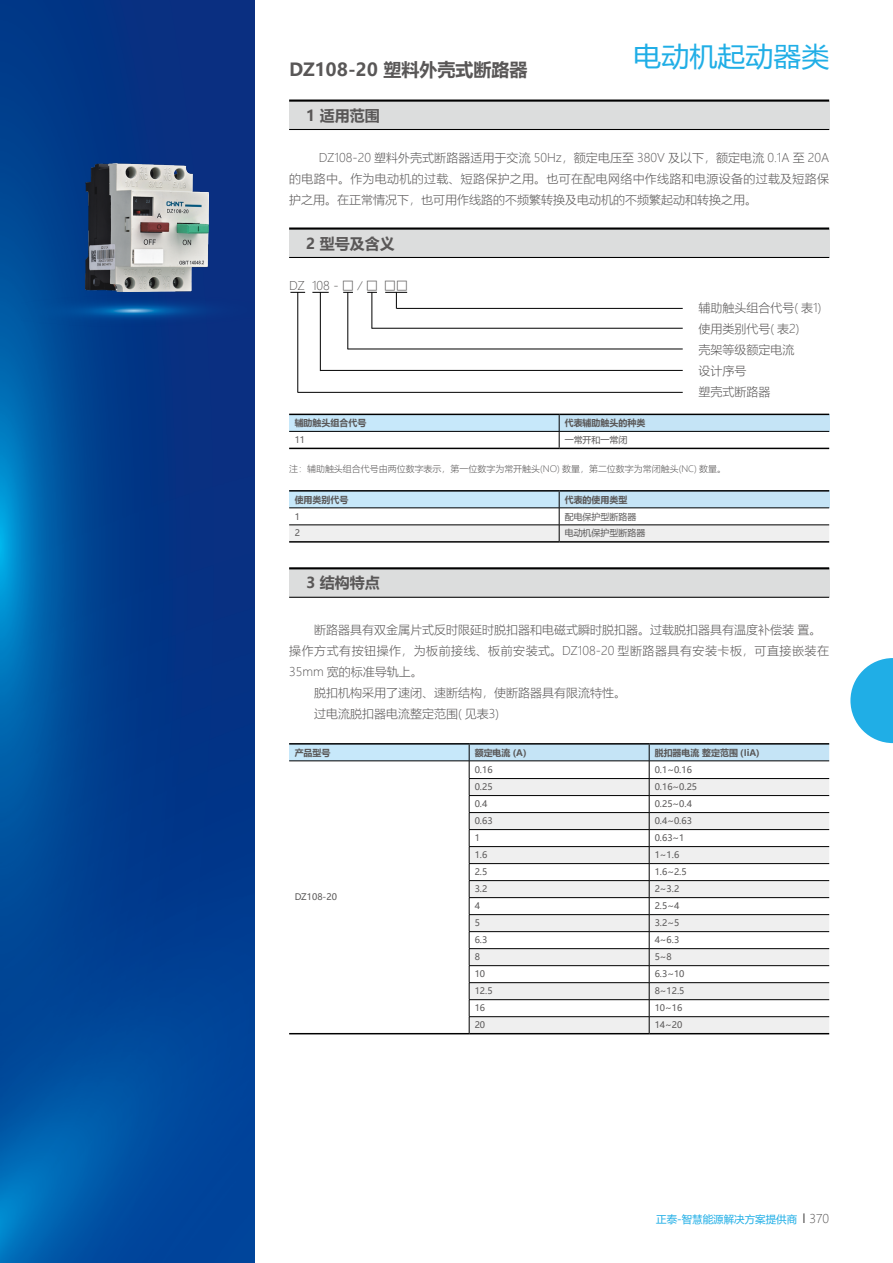
<style>
.page{position:relative;width:893px;height:1263px;background:#fff}
.page>*{position:absolute;margin:0;border:0;box-sizing:border-box;transform-origin:0 0}
.t1{font:27px "Microsoft Ya Hei";letter-spacing:.005em;color:#20aee6}
.t2{font:700 18px "Microsoft Ya Hei";color:#595757}
.t3{font:700 15px "Microsoft Ya Hei";color:#595757}
.t4{font:300 12px/21px "Microsoft Ya Hei";color:#595757;text-align:justify}
.t5{font:300 12px/21px "Microsoft Ya Hei";letter-spacing:.04em;color:#595757}
.t6{font:10.5px "Microsoft Ya Hei";color:#20aee6}
.t7{font:9px "Microsoft Ya Hei";color:#595757}
.t8{font:700 9px "Microsoft Ya Hei";color:#595757}
.t9{font:300 9px "Microsoft Ya Hei";color:#595757}
.s1{font-family:"Sim Hei";font-weight:400}
.s2{font-size:12px;color:#595757}
.s3{font-weight:300;font-size:12px;color:#595757}
</style>
<div class="page">
<svg style="left:850px;top:658px;width:43px;height:85px"></svg>
<img style="left:0;top:0;width:255px;height:1263px">
<div style="left:289px;top:101px;width:540px;height:28px;background:#dcdddd"></div>
<hr style="left:289px;top:100px;width:540px;height:2px;background:#000">
<hr style="left:289px;top:129px;width:540px;height:1px;background:#000">
<div style="left:289px;top:229px;width:540px;height:28px;background:#dcdddd"></div>
<hr style="left:289px;top:227px;width:540px;height:3px;background:#000">
<hr style="left:289px;top:257px;width:540px;height:1px;background:#000">
<svg style="left:290px;top:292px;width:15px;height:1px"></svg>
<svg style="left:312px;top:292px;width:17px;height:1px"></svg>
<hr style="left:397px;top:308px;width:286px;height:1px;background:#000">
<hr style="left:372px;top:328px;width:311px;height:1px;background:#000">
<hr style="left:348px;top:349px;width:335px;height:1px;background:#000">
<hr style="left:297px;top:292px;width:1px;height:100px;background:#000">
<hr style="left:321px;top:370px;width:362px;height:1px;background:#000">
<hr style="left:320px;top:292px;width:1px;height:79px;background:#000">
<hr style="left:298px;top:392px;width:385px;height:1px;background:#000">
<hr style="left:348px;top:292px;width:1px;height:57px;background:#000">
<svg style="left:385px;top:292px;width:22px;height:17px"></svg>
<hr style="left:372px;top:292px;width:1px;height:36px;background:#000">
<div style="left:289px;top:568px;width:540px;height:29px;background:#dcdddd"></div>
<hr style="left:289px;top:567px;width:540px;height:2px;background:#000">
<hr style="left:289px;top:597px;width:540px;height:1px;background:#000">
<div style="left:289px;top:414px;width:270px;height:17px;background:#c7e8fa"></div>
<div style="left:559px;top:414px;width:270px;height:17px;background:#c5e4f6"></div>
<hr style="left:289px;top:414px;width:270px;height:1px;background:#000">
<hr style="left:559px;top:414px;width:270px;height:1px;background:#000">
<hr style="left:289px;top:431px;width:270px;height:1px;background:#000">
<hr style="left:559px;top:431px;width:270px;height:1px;background:#000">
<svg style="left:559px;top:415px;width:1px;height:33px"></svg>
<hr style="left:289px;top:448px;width:270px;height:1px;background:#000">
<hr style="left:559px;top:448px;width:270px;height:1px;background:#000">
<hr style="left:289px;top:490px;width:270px;height:2px;background:#000">
<hr style="left:559px;top:490px;width:270px;height:2px;background:#000">
<hr style="left:289px;top:541px;width:270px;height:2px;background:#000">
<hr style="left:559px;top:541px;width:270px;height:2px;background:#000">
<svg style="left:289px;top:492px;width:540px;height:50px"></svg>
<hr style="left:289px;top:525px;width:270px;height:1px;background:#000">
<hr style="left:559px;top:525px;width:270px;height:1px;background:#000">
<div style="left:289px;top:744px;width:180px;height:17px;background:#c7e8fa"></div>
<hr style="left:289px;top:743px;width:180px;height:1px;background:#000">
<hr style="left:469px;top:743px;width:180px;height:1px;background:#000">
<hr style="left:649px;top:743px;width:180px;height:1px;background:#000">
<hr style="left:289px;top:761px;width:180px;height:1px;background:#000">
<svg style="left:469px;top:744px;width:360px;height:289px"></svg>
<hr style="left:289px;top:1033px;width:180px;height:1px;background:#000">
<hr style="left:469px;top:1033px;width:180px;height:1px;background:#000">
<hr style="left:649px;top:1033px;width:180px;height:1px;background:#000">
<img style="left:21px;top:295px;width:234px;height:31px">
<img style="left:85px;top:164px;width:123px;height:127px">
<p class="t2" style="left:289px;top:57px;width:240px">DZ108-20 塑料外壳式断路器</p>
<h1 class="t1" style="left:633px;top:38px;width:197px">电动机起动器类</h1>
<p class="t3" style="left:306px;top:105px;width:75px">1 适用范围</p>
<p class="t4" style="left:289px;top:147px;width:542px;text-indent:30px">DZ108-20 塑料外壳式断路器适用于交流 50Hz，额定电压至 380V 及以下，额定电流 0.1A 至 20A的电路中。作为电动机的过载、短路保护之用。也可在配电网络中作线路和电源设备的过载及短路保护之用。在正常情况下，也可用作线路的不频繁转换及电动机的不频繁起动和转换之用。</p>
<p class="t3" style="left:306px;top:233px;width:90px">2 型号及含义</p>
<p class="t4" style="left:289px;top:275px;width:120px">DZ 108 - <span class="s1">□ / □ □□</span></p>
<p class="t8" style="left:295px;top:417px;width:73px">辅助触头组合代号</p>
<p class="t8" style="left:565px;top:417px;width:82px">代表辅助触头的种类</p>
<p class="t7" style="left:295px;top:433px;width:12px">11</p>
<p class="t7" style="left:565px;top:433px;width:64px">一常开和一常闭</p>
<p class="t4" style="left:698px;top:297px;width:124px">辅助触头组合代号( 表1)</p>
<p class="t4" style="left:698px;top:318px;width:102px">使用类别代号( 表2)</p>
<p class="t4" style="left:698px;top:339px;width:97px">壳架等级额定电流</p>
<p class="t4" style="left:698px;top:360px;width:49px">设计序号</p>
<p class="t4" style="left:698px;top:381px;width:73px">塑壳式断路器</p>
<p class="t9" style="left:289px;top:463px;width:438px">注：辅助触头组合代号由两位数字表示，第一位数字为常开触头(NO) 数量，第二位数字为常闭触头(NC) 数量。</p>
<p class="t8" style="left:295px;top:493px;width:55px">使用类别代号</p>
<p class="t8" style="left:565px;top:493px;width:64px">代表的使用类型</p>
<p class="t7" style="left:295px;top:510px;width:7px">1</p>
<p class="t7" style="left:565px;top:510px;width:73px">配电保护型断路器</p>
<p class="t7" style="left:295px;top:527px;width:7px">2</p>
<p class="t7" style="left:565px;top:527px;width:82px">电动机保护型断路器</p>
<p class="t3" style="left:306px;top:573px;width:75px">3 结构特点</p>
<p class="t4" style="left:314px;top:618px;width:509px">断路器具有双金属片式反时限延时脱扣器和电磁式瞬时脱扣器。过载脱扣器具有温度补偿装 置。</p>
<p class="t5" style="left:289px;top:639px;width:541px">操作方式有按钮操作，为板前接线、板前安装式。DZ108-20 型断路器具有安装卡板，可直接嵌装在<br>35mm 宽的标准导轨上。</p>
<p class="t4" style="left:314px;top:681px;width:313px">脱扣机构采用了速闭、速断结构，使断路器具有限流特性。</p>
<p class="t4" style="left:314px;top:702px;width:186px">过电流脱扣器电流整定范围( 见表3)</p>
<p class="t8" style="left:295px;top:746px;width:37px">产品型号</p>
<p class="t8" style="left:475px;top:746px;width:53px">额定电流 (A)</p>
<p class="t8" style="left:655px;top:746px;width:106px">脱扣器电流 整定范围 (IiA)</p>
<p class="t7" style="left:295px;top:891px;width:44px">DZ108-20</p>
<p class="t7" style="left:475px;top:763px;width:19px">0.16</p>
<p class="t7" style="left:655px;top:763px;width:39px">0.1~0.16</p>
<p class="t7" style="left:475px;top:781px;width:19px">0.25</p>
<p class="t7" style="left:655px;top:781px;width:44px">0.16~0.25</p>
<p class="t7" style="left:475px;top:798px;width:14px">0.4</p>
<p class="t7" style="left:655px;top:798px;width:39px">0.25~0.4</p>
<p class="t7" style="left:475px;top:815px;width:19px">0.63</p>
<p class="t7" style="left:655px;top:815px;width:39px">0.4~0.63</p>
<p class="t7" style="left:475px;top:832px;width:7px">1</p>
<p class="t7" style="left:655px;top:832px;width:31px">0.63~1</p>
<p class="t7" style="left:475px;top:849px;width:14px">1.6</p>
<p class="t7" style="left:655px;top:849px;width:26px">1~1.6</p>
<p class="t7" style="left:475px;top:866px;width:14px">2.5</p>
<p class="t7" style="left:655px;top:866px;width:33px">1.6~2.5</p>
<p class="t7" style="left:475px;top:883px;width:14px">3.2</p>
<p class="t7" style="left:655px;top:883px;width:26px">2~3.2</p>
<p class="t7" style="left:475px;top:900px;width:7px">4</p>
<p class="t7" style="left:655px;top:900px;width:26px">2.5~4</p>
<p class="t7" style="left:475px;top:917px;width:7px">5</p>
<p class="t7" style="left:655px;top:917px;width:26px">3.2~5</p>
<p class="t7" style="left:475px;top:934px;width:14px">6.3</p>
<p class="t7" style="left:655px;top:934px;width:26px">4~6.3</p>
<p class="t7" style="left:475px;top:951px;width:7px">8</p>
<p class="t7" style="left:655px;top:951px;width:19px">5~8</p>
<p class="t7" style="left:475px;top:968px;width:12px">10</p>
<p class="t7" style="left:655px;top:968px;width:31px">6.3~10</p>
<p class="t7" style="left:475px;top:985px;width:19px">12.5</p>
<p class="t7" style="left:655px;top:985px;width:31px">8~12.5</p>
<p class="t7" style="left:475px;top:1002px;width:12px">16</p>
<p class="t7" style="left:655px;top:1002px;width:29px">10~16</p>
<p class="t7" style="left:475px;top:1019px;width:12px">20</p>
<p class="t7" style="left:655px;top:1019px;width:29px">14~20</p>
<p class="t6" style="left:656px;top:1212px;width:174px">正泰-智慧能源解决方案提供商 <span class="s2">l</span> <span class="s3">370</span></p>
</div>
